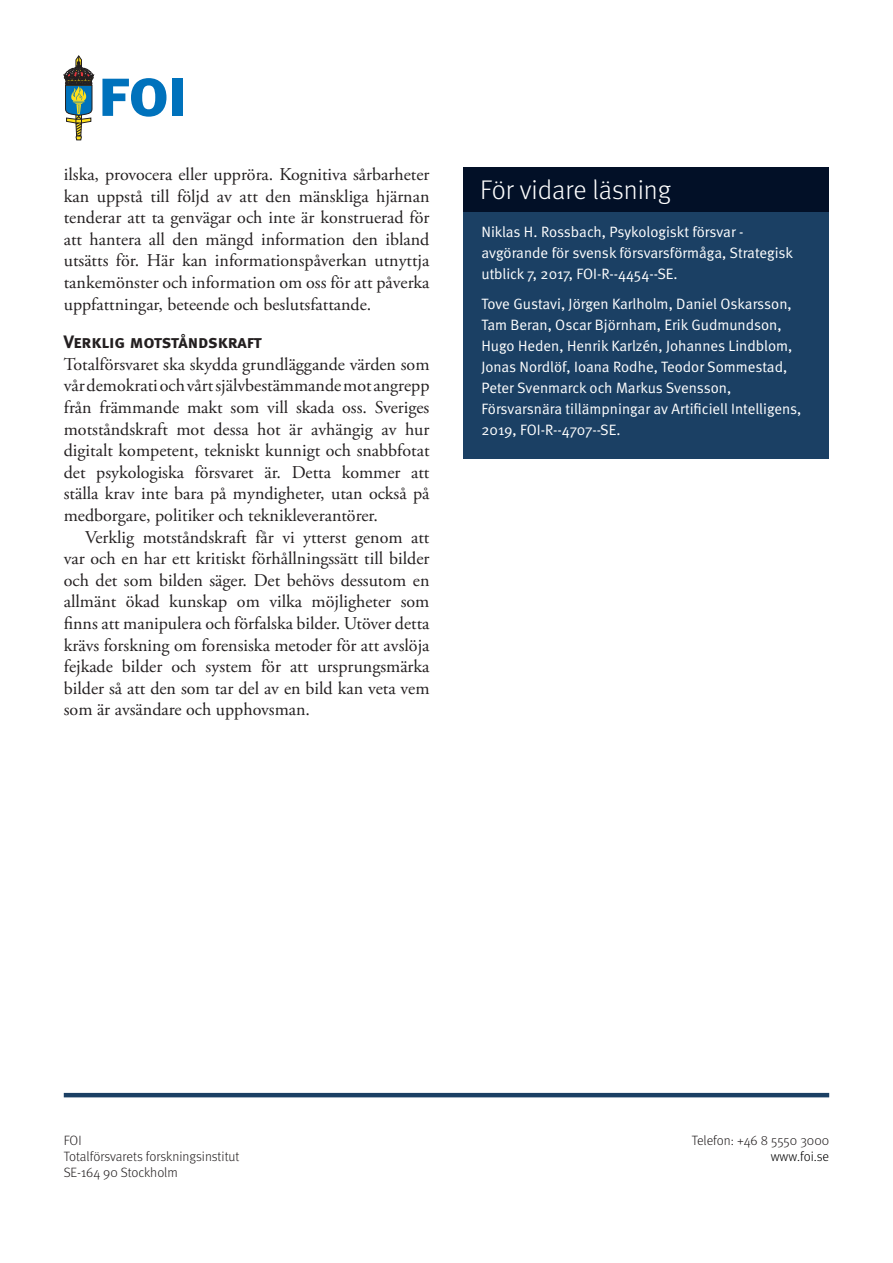
<style>
.page{position:relative;width:893px;height:1263px;background:#fff}
.page>*{position:absolute;margin:0;border:0;box-sizing:border-box;transform-origin:0 0}
.Rubrik_faktaruta{font:300 27px "Meta";color:#fff}
.Brödtext_indrag{font:18px/21.6px "Adobe Garamond Pro";color:#231f20;text-align:justify}
.Brödtext_första{font:18px/21.6px "Adobe Garamond Pro";color:#231f20;text-align:justify}
.Rubrik_3{font:18px "Meta Bold Caps";color:#231f20}
.Brödtext_faktaruta{font:15px/21px "Meta Normal";color:#fff}
.Sidfot_sid_2_och_vid{font:300 13.5px "Meta";color:#231f20}
.Sidfot_sid_2_och_vid-2{font:300 13.5px "Meta";color:#000}
</style>
<div class="page">
<svg style="left:102px;top:78px;width:64px;height:39px"></svg>
<div style="left:172px;top:79px;width:11px;height:37px;background:#0072bc"></div>
<svg style="left:64px;top:56px;width:30px;height:84px"></svg>
<hr style="left:64px;top:1093px;width:765px;height:4px;background:#1b4064">
<div style="left:463px;top:167px;width:366px;height:291px;background:#1b4064"></div>
<div style="left:463px;top:167px;width:366px;height:45px;background:#021027"></div>
<p class="Brödtext_indrag" style="left:64px;top:164px;width:367px">ilska, provocera eller uppröra. Kognitiva sårbarheter kan uppstå till följd av att den mänskliga hjärnan tenderar att ta genvägar och inte är konstruerad för att hantera all den mängd information den ibland utsätts för. Här kan informationspåverkan utnyttja tankemönster och information om oss för att påverka uppfattningar, beteende och beslutsfattande.</p>
<p class="Rubrik_3" style="left:64px;top:331px;width:200px">Verklig motståndskraft</p>
<p class="Brödtext_första" style="left:64px;top:354px;width:367px">Totalförsvaret ska skydda grundläggande värden som vår demokrati och vårt självbestämmande mot angrepp från främmande makt som vill skada oss. Sveriges motståndskraft mot dessa hot är avhängig av hur digitalt kompetent, tekniskt kunnigt och snabbfotat det psykologiska försvaret är. Detta kommer att ställa krav inte bara på myndigheter, utan också på medborgare, politiker och teknikleverantörer.</p>
<p class="Brödtext_indrag" style="left:64px;top:527px;width:367px;text-indent:21px">Verklig motståndskraft får vi ytterst genom att var och en har ett kritiskt förhållningssätt till bilder och det som bilden säger. Det behövs dessutom en allmänt ökad kunskap om vilka möjligheter som finns att manipulera och förfalska bilder. Utöver detta krävs forskning om forensiska metoder för att avslöja fejkade bilder och system för att ursprungsmärka bilder så att den som tar del av en bild kan veta vem som är avsändare och upphovsman.</p>
<p class="Rubrik_faktaruta" style="left:480px;top:174px;width:192px">För vidare läsning</p>
<p class="Brödtext_faktaruta" style="left:481px;top:221px;width:313px">Niklas H. Rossbach, Psykologiskt försvar - avgörande för svensk försvarsförmåga, Strategisk utblick 7, 2017, FOI-R--4454--SE.</p>
<p class="Brödtext_faktaruta" style="left:481px;top:293px;width:321px">Tove Gustavi, Jörgen Karlholm, Daniel Oskarsson, Tam Beran, Oscar Björnham, Erik Gudmundson, Hugo Heden, Henrik Karlzén, Johannes Lindblom, Jonas Nordlöf, Ioana Rodhe, Teodor Sommestad, Peter Svenmarck och Markus Svensson, Försvarsnära tillämpningar av Artificiell Intelligens, 2019, FOI-R--4707--SE.</p>
<p class="Sidfot_sid_2_och_vid" style="left:64px;top:1133px;width:19px">FOI</p>
<p class="Sidfot_sid_2_och_vid" style="left:692px;top:1133px;width:139px">Telefon: +46 8 5550 3000</p>
<p class="Sidfot_sid_2_och_vid" style="left:64px;top:1149px;width:177px">Totalförsvarets forskningsinstitut</p>
<p class="Sidfot_sid_2_och_vid-2" style="left:771px;top:1149px;width:60px">www.foi.se</p>
<p class="Sidfot_sid_2_och_vid" style="left:64px;top:1165px;width:116px">SE-164 90 Stockholm</p>
</div>
